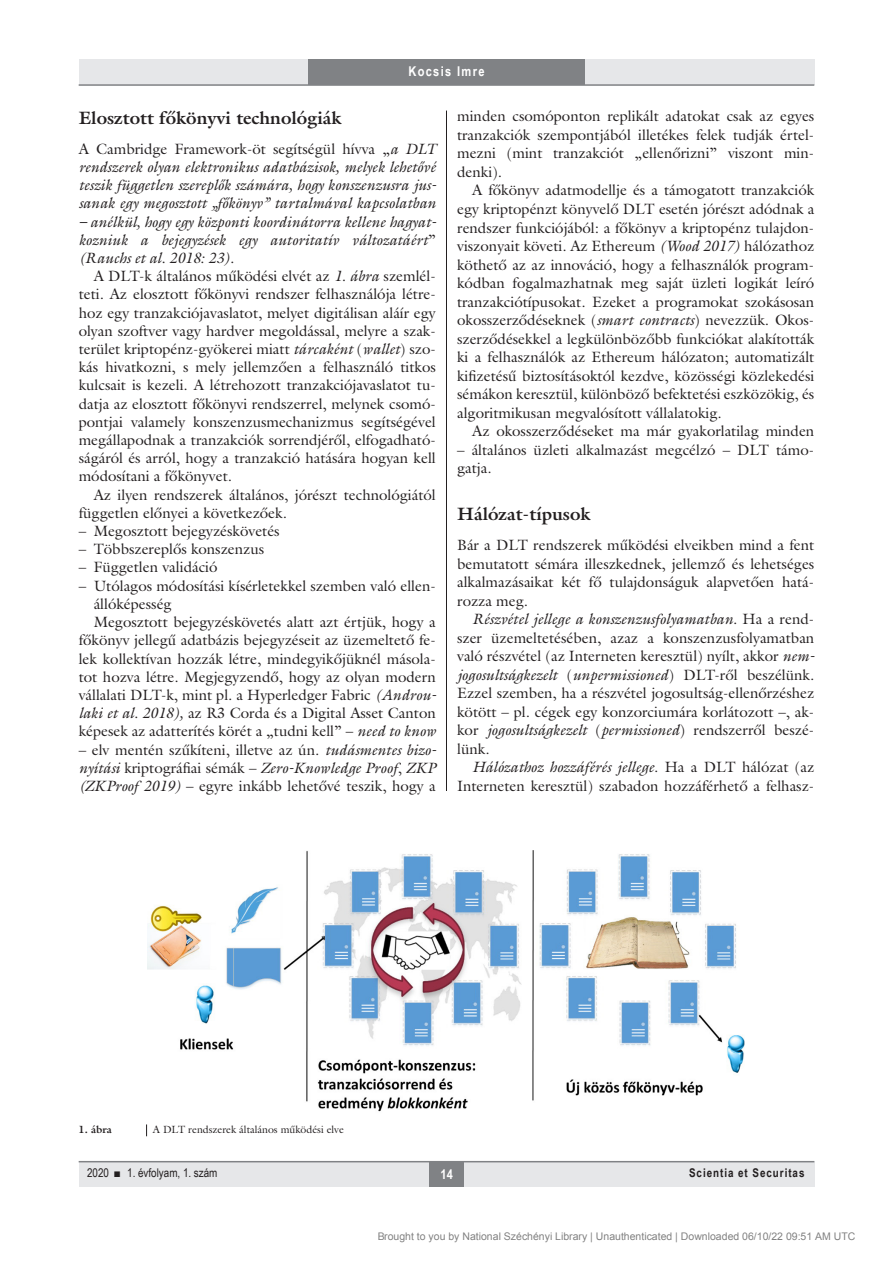
<style>
.page{position:relative;width:893px;height:1263px;background:#fff}
.page>*{position:absolute;margin:0;border:0;box-sizing:border-box;transform-origin:0 0}
.alcimbold{font:700 18px "Galliard Reg";color:#231f20}
.Body_Text{font:15px/18.6px "Galliard Reg";color:#231f20;text-align:justify}
.Body_tompa{font:italic 15px/18.1px "Galliard Reg";color:#231f20;text-align:justify}
.Body_tompa-2{font:15px/18.6px "Galliard Reg";color:#231f20}
.oldalszam{font:700 13.5px "Arial Narrow";letter-spacing:.1em;color:#fff}
.t1{font:12px "Arial Narrow";color:#231f20}
.t2{font:700 12px "Arial Narrow";letter-spacing:.08em;color:#231f20}
.t3{font:10.5px "Arial";color:rgb(0 0 0/.5)}
.kepalairas2{font:10.5px "Galliard Reg";color:#231f20}
.kepalairas1{font:700 10.5px "Galliard Reg";color:#231f20}
.s1{font-style:normal}
.s2{font-style:italic}
</style>
<div class="page">
<div style="left:79px;top:1161px;width:735px;height:25px;background:#e6e7e9"></div>
<hr style="left:79px;top:1161px;width:735px;height:1px;background:#808285">
<div style="left:430px;top:1161px;width:34px;height:25px;background:#808285"></div>
<div style="left:79px;top:60px;width:735px;height:25px;background:#e6e7e9"></div>
<div style="left:308px;top:60px;width:277px;height:25px;background:#808285"></div>
<hr style="left:79px;top:84px;width:735px;height:2px;background:#808285">
<hr style="left:446px;top:111px;width:1px;height:1026px;background:#231f20">
<div style="left:78px;top:791px;width:736px;height:333px;background:#fff"></div>
<img style="left:148px;top:850px;width:596px;height:262px">
<div style="left:79px;top:1124px;width:735px;height:13px;background:#fff"></div>
<svg style="left:146px;top:1124px;width:1px;height:12px"></svg>
<p class="oldalszam" style="left:408px;top:61px;width:78px">Kocsis Imre</p>
<p class="alcimbold" style="left:79px;top:106px;width:264px">Elosztott főkönyvi technológiák</p>
<p class="Body_tompa" style="left:79px;top:139px;width:359px"><span class="s1">A Cambridge Framework-öt segítségül hívva „</span>a DLT rendszerek olyan elektronikus adatbázisok, melyek lehetővé teszik független szereplők számára, hogy konszenzusra jus&shy;sanak egy megosztott „főkönyv” tartalmával kapcsolatban</p>
<p class="Body_tompa" style="left:79px;top:212px;width:359px">– anélkül, hogy egy központi koordinátorra kellene hagyat&shy;kozniuk a bejegyzések egy autoritatív változatáért<span class="s1">” </span>(Rauchs et al. 2018: 23).</p>
<p class="Body_Text" style="left:79px;top:267px;width:359px;line-height:18.1px;text-indent:15px">A DLT-k általános működési elvét az <span class="s2">1. ábra</span> szemlél&shy;teti. Az elosztott főkönyvi rendszer felhasználója létre&shy;hoz egy tranzakciójavaslatot, melyet digitálisan aláír egy olyan szoftver vagy hardver megoldással, melyre a szak&shy;terület kriptopénz-gyökerei miatt <span class="s2">tárcaként</span> (<span class="s2">wallet</span>) szo&shy;kás hivatkozni, s mely jellemzően a felhasználó titkos kulcsait is kezeli. A létrehozott tranzakciójavaslatot tu&shy;datja az elosztott főkönyvi rendszerrel, melynek csomó&shy;pontjai valamely konszenzusmechanizmus segítségével megállapodnak a tranzakciók sorrendjéről, elfogadható&shy;ságáról és arról, hogy a tranzakció hatására hogyan kell módosítani a főkönyvet.</p>
<p class="Body_Text" style="left:79px;top:485px;width:359px;line-height:18.1px;text-indent:15px">Az ilyen rendszerek általános, jórészt technológiától független előnyei a következőek.</p>
<p class="Body_tompa-2" style="left:79px;top:521px;width:203px">– Megosztott bejegyzéskövetés</p>
<p class="Body_tompa-2" style="left:79px;top:540px;width:187px">– Többszereplős konszenzus</p>
<p class="Body_tompa-2" style="left:79px;top:558px;width:140px">– Független validáció</p>
<p class="Body_tompa-2" style="left:94px;top:576px;width:344px;line-height:18.1px;text-indent:-15px">– Utólagos módosítási kísérletekkel szemben való ellen&shy;állóképesség</p>
<p class="Body_Text" style="left:79px;top:613px;width:359px;line-height:18.1px;text-indent:15px">Megosztott bejegyzéskövetés alatt azt értjük, hogy a főkönyv jellegű adatbázis bejegyzéseit az üzemeltető fe&shy;lek kollektívan hozzák létre, mindegyikőjüknél másola&shy;tot hozva létre. Megjegyzendő, hogy az olyan modern vállalati DLT-k, mint pl. a Hyperledger Fabric <span class="s2">(Androu&shy;laki et al. 2018),</span> az R3 Corda és a Digital Asset Canton képesek az adatterítés körét a „tudni kell” – <span class="s2">need to know</span></p>
<p class="Body_Text" style="left:79px;top:740px;width:359px;line-height:18.1px">– elv mentén szűkíteni, illetve az ún. <span class="s2">tudásmentes bizo&shy;nyítási</span> kriptográfiai sémák – <span class="s2">Zero-Knowledge Proof</span>, <span class="s2">ZKP (ZKProof 2019)</span> – egyre inkább lehetővé teszik, hogy a</p>
<p class="Body_Text" style="left:457px;top:107px;width:359px;text-align:left">minden csomóponton replikált adatokat csak az egyes tranzakciók szempontjából illetékes felek tudják értel&shy;mezni (mint tranzakciót „ellenőrizni” viszont min&shy;denki).</p>
<p class="Body_Text" style="left:457px;top:181px;width:359px;text-align:left;text-indent:15px">A főkönyv adatmodellje és a támogatott tranzakciók egy kriptopénzt könyvelő DLT esetén jórészt adódnak a rendszer funkciójából: a főkönyv a kriptopénz tulajdon&shy;viszonyait követi. Az Ethereum <span class="s2">(Wood 2017)</span> hálózathoz köthető az az innováció, hogy a felhasználók program&shy;kódban fogalmazhatnak meg saját üzleti logikát leíró tranzakciótípusokat. Ezeket a programokat szokásosan okosszerződéseknek (<span class="s2">smart contracts</span>) nevezzük. Okos&shy;szerződésekkel a legkülönbözőbb funkciókat alakították ki a felhasználók az Ethereum hálózaton; automatizált kifizetésű biztosításoktól kezdve, közösségi közlekedési sémákon keresztül, különböző befektetési eszközökig, és algoritmikusan megvalósított vállalatokig.</p>
<p class="Body_Text" style="left:472px;top:422px;width:344px">Az okosszerződéseket ma már gyakorlatilag minden</p>
<p class="Body_Text" style="left:457px;top:440px;width:357px">– általános üzleti alkalmazást megcélzó – DLT támo&shy;gatja.</p>
<p class="alcimbold" style="left:457px;top:502px;width:135px">Hálózat-típusok</p>
<p class="Body_tompa-2" style="left:457px;top:535px;width:359px">Bár a DLT rendszerek működési elveikben mind a fent bemutatott sémára illeszkednek, jellemző és lehetséges alkalmazásaikat két fő tulajdonságuk alapvetően hatá&shy;rozza meg.</p>
<p class="Body_Text" style="left:457px;top:610px;width:359px;text-indent:15px"><span class="s2">Részvétel jellege a konszenzusfolyamatban</span>. Ha a rend&shy;szer üzemeltetésében, azaz a konszenzusfolyamatban való részvétel (az Interneten keresztül) nyílt, akkor <span class="s2">nem&shy;jogosultságkezelt</span> (<span class="s2">unpermissioned</span>) DLT-ről beszélünk.<br>Ezzel szemben, ha a részvétel jogosultság-ellenőrzéshez kötött – pl. cégek egy konzorciumára korlátozott –, ak&shy;kor <span class="s2">jogosultságkezelt</span> (<span class="s2">permissioned</span>) rendszerről beszé&shy;lünk.</p>
<p class="Body_Text" style="left:457px;top:758px;width:359px;text-align:right"><span class="s2">Hálózathoz hozzáférés jellege</span>. Ha a DLT hálózat (az<br>Interneten keresztül) szabadon hozzáférhető a felhasz-</p>
<p class="kepalairas1" style="left:79px;top:1122px;width:35px">1. ábra</p>
<p class="kepalairas2" style="left:153px;top:1123px;width:192px">A DLT rendszerek általános működési elve</p>
<p class="t1" style="left:87px;top:1164px;width:132px">2020 ■ 1. évfolyam, 1. szám</p>
<p class="oldalszam" style="left:441px;top:1163px;width:14px">14</p>
<p class="t2" style="left:689px;top:1164px;width:117px">Scientia et Securitas</p>
<p class="t3" style="left:377px;top:1231px;width:480px">Brought to you by National Széchényi Library | Unauthenticated | Downloaded 06/10/22 09:51 AM UTC</p>
</div>
